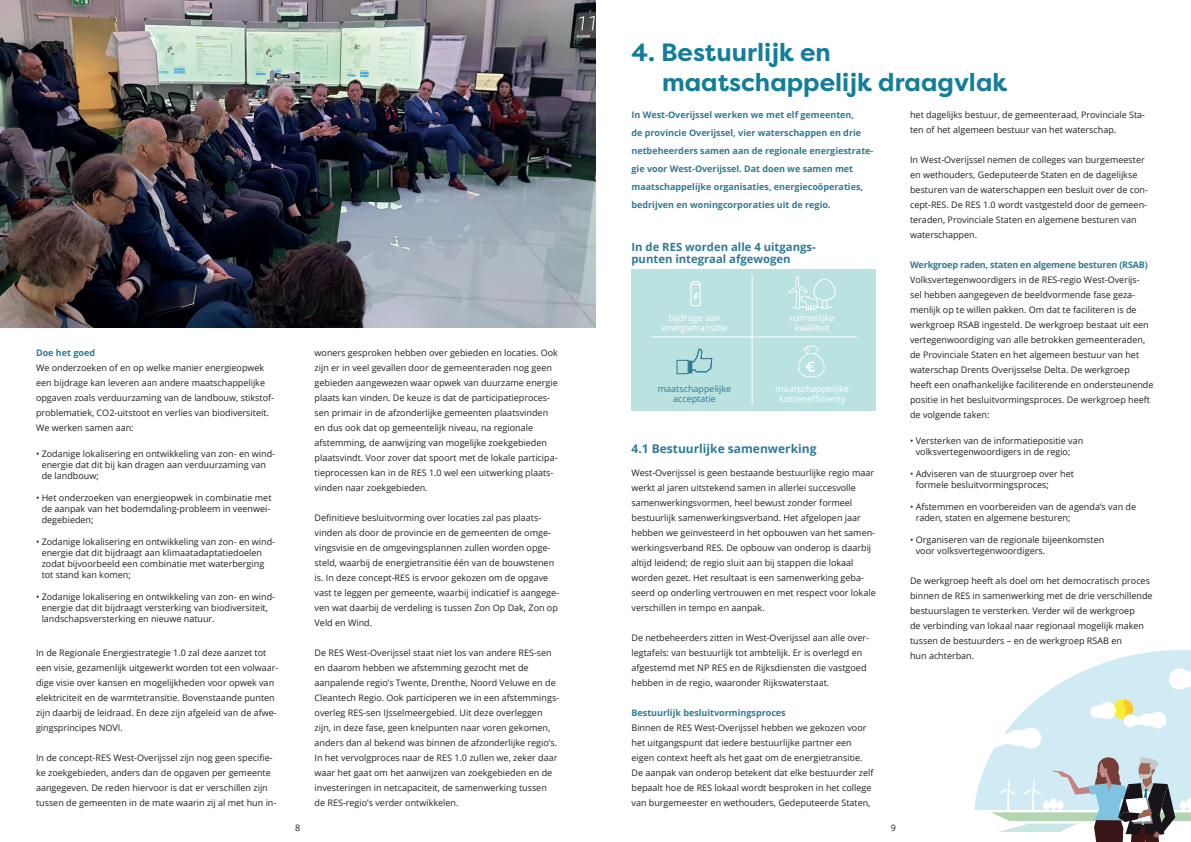
<style>
.page{position:relative;width:1191px;height:842px;background:#fff}
.page>*{position:absolute;margin:0;border:0;box-sizing:border-box;transform-origin:0 0}
.t1{font:700 25px/30px "Filson W04";color:#137d9a}
.t2{font:700 12px "Open Sans";color:#2f7a97}
.t3{font:700 11.3px/12px "Open Sans";color:#307996}
.t4{font:9px/15px "Open Sans";color:#231f20}
.t5{font:700 9px/18px "Open Sans";color:#307996}
.t6{font:9px/10px "Open Sans";color:#fff;text-align:center}
.t7{font:700 9px "Open Sans";letter-spacing:-.02em;color:#2f7a97}
.t8{font:700 9px "Open Sans";color:#2f7a97}
.t9{font:9px/10px "Open Sans";color:#307996;text-align:center}
</style>
<div class="page">
<img style="left:0;top:0;width:595px;height:328px">
<div style="left:631px;top:269px;width:245px;height:141px;background:#bae2e0"></div>
<hr style="left:751px;top:275px;width:1px;height:130px;background:#fff">
<hr style="left:651px;top:336px;width:206px;height:1px;background:#fff">
<svg style="left:676px;top:348px;width:37px;height:27px"></svg>
<svg style="left:798px;top:345px;width:26px;height:32px"></svg>
<svg style="left:690px;top:281px;width:11px;height:26px"></svg>
<svg style="left:788px;top:276px;width:47px;height:34px"></svg>
<svg style="left:974px;top:650px;width:217px;height:160px;fill:#d0ebf4"></svg>
<svg style="left:1089px;top:699px;width:77px;height:30px"></svg>
<svg style="left:986px;top:728px;width:55px;height:21px"></svg>
<svg style="left:1168px;top:668px;width:23px;height:21px"></svg>
<svg style="left:991px;top:756px;width:200px;height:86px"></svg>
<p class="t8" style="left:36px;top:346px;width:61px">Doe het goed</p>
<p class="t4" style="left:36px;top:360px;width:239px">We onderzoeken of en op welke manier energieopwek een bijdrage kan leveren aan andere maatschappelijke opgaven zoals verduurzaming van de landbouw, stikstof&shy;problematiek, CO2-uitstoot en verlies van biodiversiteit.<br>We werken samen aan:</p>
<p class="t4" style="left:42px;top:448px;width:235px;line-height:11px;text-indent:-6px">• Zodanige lokalisering en ontwikkeling van zon- en wind&shy;energie dat dit bij kan dragen aan verduurzaming van de landbouw;</p>
<p class="t4" style="left:42px;top:492px;width:231px;line-height:11px;text-indent:-6px">• Het onderzoeken van energieopwek in combinatie met de aanpak van het bodemdaling-probleem in veenwei&shy;degebieden;</p>
<p class="t4" style="left:42px;top:536px;width:235px;line-height:11px;text-indent:-6px">• Zodanige lokalisering en ontwikkeling van zon- en wind&shy;energie dat dit bijdraagt aan klimaatadaptatiedoelen zodat bijvoorbeeld een combinatie met waterberging tot stand kan komen;</p>
<p class="t4" style="left:42px;top:591px;width:235px;line-height:11px;text-indent:-6px">• Zodanige lokalisering en ontwikkeling van zon- en wind&shy;energie dat dit bijdraagt versterking van biodiversiteit, landschapsversterking en nieuwe natuur.</p>
<p class="t4" style="left:36px;top:645px;width:244px">In de Regionale Energiestrategie 1.0 zal deze aanzet tot een visie, gezamenlijk uitgewerkt worden tot een volwaar&shy;dige visie over kansen en mogelijkheden voor opwek van elektriciteit en de warmtetransitie. Bovenstaande punten zijn daarbij de leidraad. En deze zijn afgeleid van de afwe&shy;gingsprincipes NOVI.</p>
<p class="t4" style="left:36px;top:750px;width:242px">In de concept-RES West-Overijssel zijn nog geen specifie&shy;ke zoekgebieden, anders dan de opgaven per gemeente aangegeven. De reden hiervoor is dat er verschillen zijn tussen de gemeenten in de mate waarin zij al met hun in-</p>
<p class="t4" style="left:314px;top:345px;width:245px">woners gesproken hebben over gebieden en locaties. Ook zijn er in veel gevallen door de gemeenteraden nog geen gebieden aangewezen waar opwek van duurzame energie plaats kan vinden. De keuze is dat de participatieproces&shy;sen primair in de afzonderlijke gemeenten plaatsvinden en dus ook dat op gemeentelijk niveau, na regionale afstemming, de aanwijzing van mogelijke zoekgebieden plaatsvindt. Voor zover dat spoort met de lokale participa&shy;tieprocessen kan in de RES 1.0 wel een uitwerking plaats&shy;vinden naar zoekgebieden.</p>
<p class="t4" style="left:314px;top:510px;width:246px">Definitieve besluitvorming over locaties zal pas plaats&shy;vinden als door de provincie en de gemeenten de omge&shy;vingsvisie en de omgevingsplannen zullen worden opge&shy;steld, waarbij de energietransitie één van de bouwstenen is. In deze concept-RES is ervoor gekozen om de opgave vast te leggen per gemeente, waarbij indicatief is aangege&shy;ven wat daarbij de verdeling is tussen Zon Op Dak, Zon op Veld en Wind.</p>
<p class="t4" style="left:314px;top:645px;width:246px">De RES West-Overijssel staat niet los van andere RES-sen en daarom hebben we afstemming gezocht met de aanpalende regio’s Twente, Drenthe, Noord Veluwe en de Cleantech Regio. Ook participeren we in een afstemmings&shy;overleg RES-sen IJsselmeergebied. Uit deze overleggen zijn, in deze fase, geen knelpunten naar voren gekomen, anders dan al bekend was binnen de afzonderlijke regio’s.<br>In het vervolgproces naar de RES 1.0 zullen we, zeker daar waar het gaat om het aanwijzen van zoekgebieden en de investeringen in netcapaciteit, de samenwerking tussen de RES-regio’s verder ontwikkelen.</p>
<h1 class="t1" style="left:662px;top:37px;width:347px;text-indent:-30px">4. Bestuurlijk en maatschappelijk draagvlak</h1>
<p class="t5" style="left:631px;top:106px;width:243px">In West-Overijssel werken we met elf gemeenten,<br>de provincie Overijssel, vier waterschappen en drie netbeheerders samen aan de regionale energiestrate&shy;gie voor West-Overijssel. Dat doen we samen met maatschappelijke organisaties, energiecoöperaties, bedrijven en woningcorporaties uit de regio.</p>
<p class="t4" style="left:910px;top:107px;width:237px">het dagelijks bestuur, de gemeenteraad, Provinciale Sta&shy;ten of het algemeen bestuur van het waterschap.</p>
<p class="t4" style="left:910px;top:152px;width:239px">In West-Overijssel nemen de colleges van burgemeester en wethouders, Gedeputeerde Staten en de dagelijkse besturen van de waterschappen een besluit over de con&shy;cept-RES. De RES 1.0 wordt vastgesteld door de gemeen&shy;teraden, Provinciale Staten en algemene besturen van waterschappen.</p>
<p class="t7" style="left:910px;top:258px;width:239px">Werkgroep raden, staten en algemene besturen (RSAB)</p>
<p class="t4" style="left:910px;top:272px;width:245px">Volksvertegenwoordigers in de RES-regio West-Overijs&shy;sel hebben aangegeven de beeldvormende fase geza&shy;menlijk op te willen pakken. Om dat te faciliteren is de werkgroep RSAB ingesteld. De werkgroep bestaat uit een vertegenwoordiging van alle betrokken gemeenteraden, de Provinciale Staten en het algemeen bestuur van het waterschap Drents Overijsselse Delta. De werkgroep heeft een onafhankelijke faciliterende en ondersteunende positie in het besluitvormingsproces. De werkgroep heeft de volgende taken:</p>
<p class="t4" style="left:915px;top:435px;width:169px;line-height:11px;text-indent:-6px">• Versterken van de informatiepositie van volksvertegenwoordigers in de regio;</p>
<p class="t4" style="left:915px;top:468px;width:160px;line-height:11px;text-indent:-6px">• Adviseren van de stuurgroep over het formele besluitvormingsproces;</p>
<p class="t4" style="left:915px;top:501px;width:222px;line-height:11px;text-indent:-6px">• Afstemmen en voorbereiden van de agenda’s van de raden, staten en algemene besturen;</p>
<p class="t4" style="left:915px;top:534px;width:190px;line-height:11px;text-indent:-6px">• Organiseren van de regionale bijeenkomsten voor volksvertegenwoordigers.</p>
<p class="t4" style="left:910px;top:573px;width:244px">De werkgroep heeft als doel om het democratisch proces binnen de RES in samenwerking met de drie verschillende bestuurslagen te versterken. Verder wil de werkgroep<br>de verbinding van lokaal naar regionaal mogelijk maken tussen de bestuurders – en de werkgroep RSAB en<br>hun achterban.</p>
<p class="t3" style="left:631px;top:241px;width:186px">In de RES worden alle 4 uitgangs&shy;punten integraal afgewogen</p>
<p class="t6" style="left:661px;top:312px;width:68px">bijdrage aan energietransitie</p>
<p class="t6" style="left:790px;top:312px;width:46px">ruimtelijke kwaliteit</p>
<p class="t9" style="left:658px;top:383px;width:75px">maatschappelijke acceptatie</p>
<p class="t6" style="left:775px;top:383px;width:75px">maatschappelijke kostenefficienty</p>
<h2 class="t2" style="left:631px;top:440px;width:186px">4.1 Bestuurlijke samenwerking</h2>
<p class="t4" style="left:631px;top:465px;width:246px">West-Overijssel is geen bestaande bestuurlijke regio maar werkt al jaren uitstekend samen in allerlei succesvolle samenwerkingsvormen, heel bewust zonder formeel bestuurlijk samenwerkingsverband. Het afgelopen jaar hebben we geïnvesteerd in het opbouwen van het samen&shy;werkingsverband RES. De opbouw van onderop is daarbij altijd leidend; de regio sluit aan bij stappen die lokaal worden gezet. Het resultaat is een samenwerking geba&shy;seerd op onderling vertrouwen en met respect voor lokale verschillen in tempo en aanpak.</p>
<p class="t4" style="left:631px;top:630px;width:239px">De netbeheerders zitten in West-Overijssel aan alle over&shy;legtafels: van bestuurlijk tot ambtelijk. Er is overlegd en afgestemd met NP RES en de Rijksdiensten die vastgoed hebben in de regio, waaronder Rijkswaterstaat.</p>
<p class="t8" style="left:631px;top:706px;width:156px">Bestuurlijk besluitvormingsproces</p>
<p class="t4" style="left:631px;top:720px;width:243px">Binnen de RES West-Overijssel hebben we gekozen voor het uitgangspunt dat iedere bestuurlijke partner een eigen context heeft als het gaat om de energietransitie.<br>De aanpak van onderop betekent dat elke bestuurder zelf bepaalt hoe de RES lokaal wordt besproken in het college van burgemeester en wethouders, Gedeputeerde Staten,</p>
<p class="t4" style="left:295px;top:820px;width:7px">8</p>
<p class="t4" style="left:890px;top:820px;width:7px">9</p>
</div>
